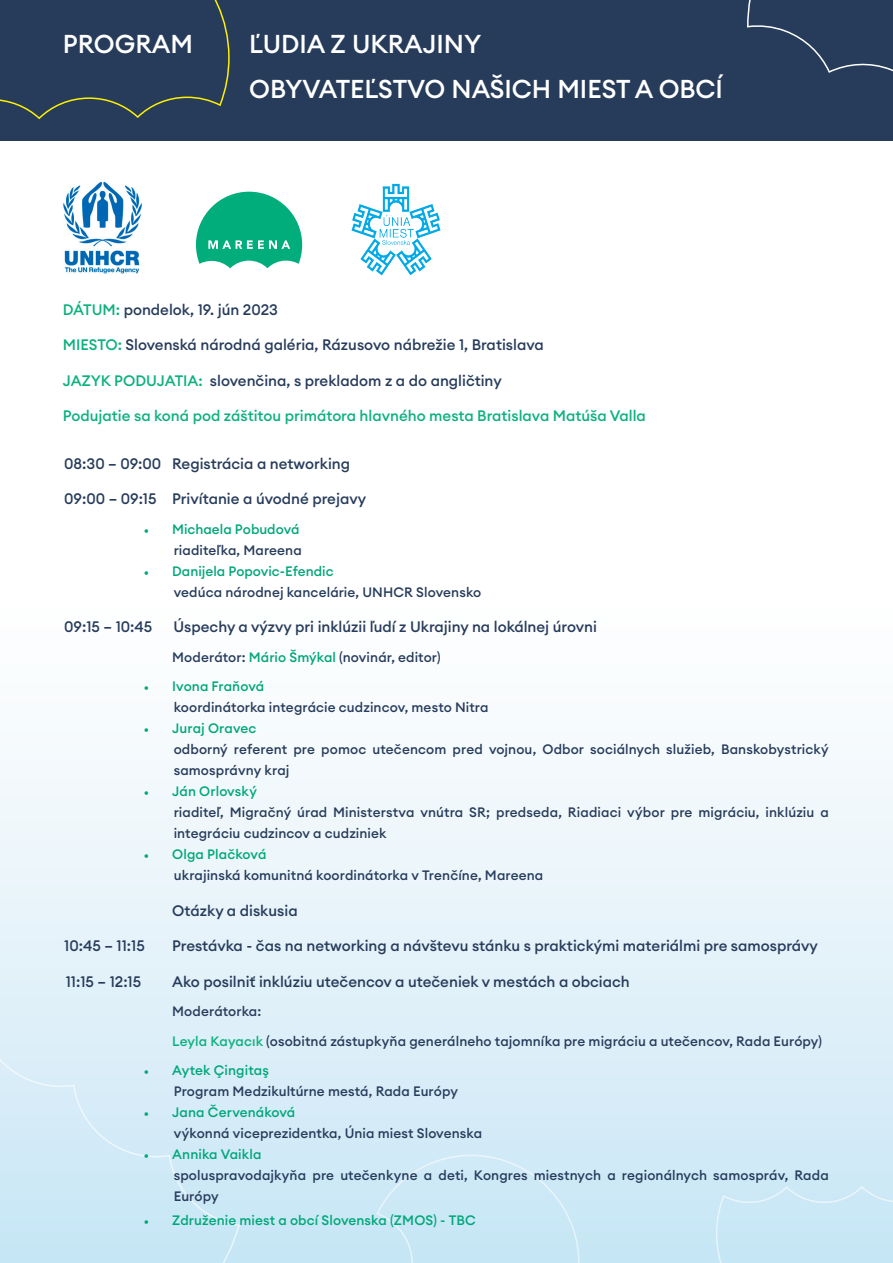
<style>
.page{position:relative;width:893px;height:1263px;background:#fff}
.page>*{position:absolute;margin:0;border:0;box-sizing:border-box;transform-origin:0 0}
.t1{font:500 25.5px/44.5px "Euclid Circular A";color:#fff}
.t2{font:500 15px "Euclid Circular A";color:#273c5b}
.t3{font:500 15px "Euclid Circular A";color:#0cb17e}
.t4{font:500 13.5px/21px "Euclid Circular A";letter-spacing:.01em;color:#273c5b}
.t5{font:500 13.5px "Euclid Circular A";letter-spacing:.01em;color:#00a779}
.s1{color:#0cb17e}
.s2{font-family:"Minion Pro";font-weight:400;color:#00a779}
.s3{color:#00a779}
.s4{font-family:"Minion Pro";font-weight:400}
</style>
<div class="page">
<div style="left:0;top:608px;width:893px;height:655px;background:linear-gradient(to bottom,#fffffe,#c8e6f5)"></div>
<div style="left:0;top:0;width:893px;height:141px;background:#273c5b"></div>
<svg style="left:747px;top:0;width:146px;height:73px"></svg>
<svg style="left:0;top:0;width:230px;height:120px"></svg>
<svg style="left:0;top:1036px;width:241px;height:227px;background:#d1eaf6"></svg>
<div style="left:375px;top:1143px;width:215px;height:120px;background:#cce8f6"></div>
<div style="left:715px;top:1185px;width:178px;height:78px;background:#c9e8f6"></div>
<img style="left:63px;top:181px;width:79px;height:93px">
<img style="left:351px;top:183px;width:90px;height:93px">
<svg style="left:196px;top:192px;width:106px;height:76px"></svg>
<h1 class="t1" style="left:63px;top:22px;width:132px">PROGRAM</h1>
<h1 class="t1" style="left:249px;top:22px;width:475px">ĽUDIA Z UKRAJINY<br>OBYVATEĽSTVO NAŠICH MIEST A OBCÍ</h1>
<p class="t2" style="left:63px;top:299px;width:217px"><span class="s1">DÁTUM:</span> pondelok, 19. jún 2023</p>
<p class="t2" style="left:63px;top:335px;width:483px"><span class="s1">MIESTO:</span> Slovenská národná galéria, Rázusovo nábrežie 1, Bratislava</p>
<p class="t2" style="left:63px;top:370px;width:440px"><span class="s1">JAZYK PODUJATIA:</span> slovenčina, s prekladom z a do angličtiny</p>
<p class="t3" style="left:63px;top:406px;width:585px">Podujatie sa koná pod záštitou primátora hlavného mesta Bratislava Matúša Valla</p>
<p class="t2" style="left:64px;top:454px;width:287px">08:30 – 09:00 Registrácia a networking</p>
<p class="t2" style="left:64px;top:489px;width:303px">09:00 – 09:15 Privítanie a úvodné prejavy</p>
<p class="t4" style="left:144px;top:518px;width:160px;text-align:right"><span class="s2">•</span> <span class="s3">Michaela Pobudová </span>riaditeľka, Mareena</p>
<p class="t4" style="left:174px;top:560px;width:309px;text-indent:-30px"><span class="s2">•</span> <span class="s3">Danijela Popovic-Efendic<br></span>vedúca národnej kancelárie, UNHCR Slovensko</p>
<p class="t2" style="left:64px;top:617px;width:90px">09:15 – 10:45</p>
<p class="t2" style="left:174px;top:617px;width:425px">Úspechy a výzvy pri inklúzii ľudí z Ukrajiny na lokálnej úrovni</p>
<p class="t4" style="left:172px;top:646px;width:270px">Moderátor: <span class="s3">Mário Šmýkal</span> (novinár, editor)</p>
<p class="t4" style="left:174px;top:676px;width:316px;text-indent:-30px"><span class="s2">•</span> <span class="s3">Ivona Fraňová<br></span>koordinátorka integrácie cudzincov, mesto Nitra</p>
<p class="t4" style="left:174px;top:718px;width:656px;text-indent:-30px"><span class="s2">•</span> <span class="s3">Juraj Oravec<br></span>odborný referent pre pomoc utečencom pred vojnou, Odbor sociálnych služieb, Banskobystrický samosprávny kraj</p>
<p class="t4" style="left:174px;top:781px;width:656px;text-indent:-30px"><span class="s2">•</span> <span class="s3">Ján Orlovský<br></span>riaditeľ, Migračný úrad Ministerstva vnútra SR; predseda, Riadiaci výbor pre migráciu, inklúziu a integráciu cudzincov a cudziniek</p>
<p class="t4" style="left:174px;top:844px;width:371px;text-indent:-30px"><span class="s2">•</span> <span class="s3">Olga Plačková<br></span>ukrajinská komunitná koordinátorka v Trenčíne, Mareena</p>
<p class="t2" style="left:172px;top:901px;width:127px">Otázky a diskusia</p>
<p class="t2" style="left:64px;top:936px;width:82px">10:45 – 11:15</p>
<p class="t2" style="left:172px;top:936px;width:647px">Prestávka - čas na networking a návštevu stánku s praktickými materiálmi pre samosprávy</p>
<p class="t2" style="left:66px;top:972px;width:77px">11:15 – 12:15</p>
<p class="t2" style="left:172px;top:972px;width:459px">Ako posilniť inklúziu utečencov a utečeniek v mestách a obciach</p>
<p class="t4" style="left:172px;top:997px;width:651px;line-height:29.5px">Moderátorka:<br><span class="s1">Leyla Kayacık</span> (osobitná zástupkyňa generálneho tajomníka pre migráciu a utečencov, Rada Európy)</p>
<p class="t4" style="left:174px;top:1060px;width:286px;text-indent:-30px"><span class="s2">•</span> <span class="s3">Aytek Çingitaş<br></span>Program Medzikultúrne mestá, Rada Európy</p>
<p class="t4" style="left:174px;top:1102px;width:310px;text-indent:-30px"><span class="s2">•</span> <span class="s3">Jana Červenáková<br></span>výkonná viceprezidentka, Únia miest Slovenska</p>
<p class="t4" style="left:174px;top:1144px;width:656px;text-indent:-30px"><span class="s2">•</span> <span class="s3">Annika Vaikla<br></span>spoluspravodajkyňa pre utečenkyne a deti, Kongres miestnych a regionálnych samospráv, Rada<br>Európy</p>
<p class="t5" style="left:144px;top:1212px;width:333px"><span class="s4">•</span> Združenie miest a obcí Slovenska (ZMOS) - TBC</p>
</div>
